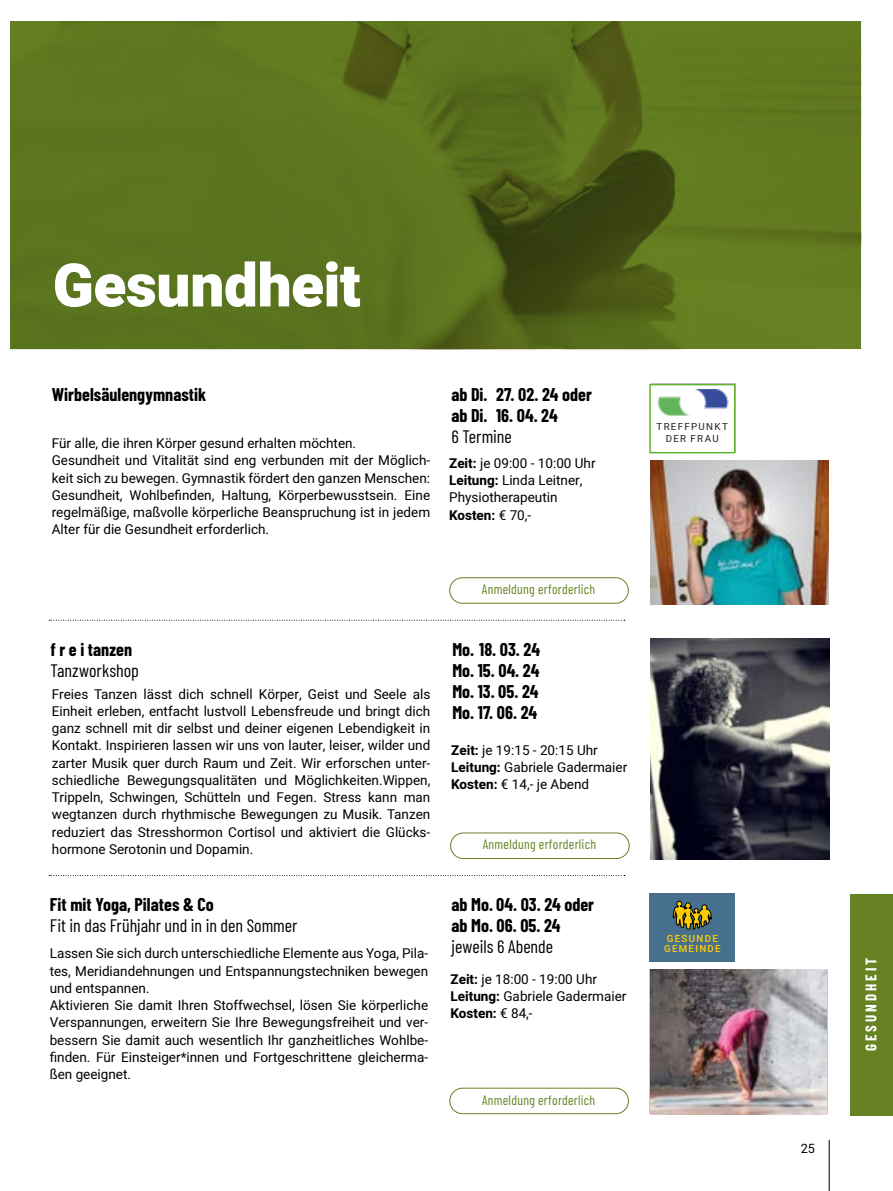
<style>
.page{position:relative;width:893px;height:1191px;background:#fff}
.page>*{position:absolute;margin:0;border:0;box-sizing:border-box;transform-origin:0 0}
.t1{font:900 60px "Heebo";letter-spacing:-.005em;color:#fff}
.t2{font:700 18px/21px "Barlow Condensed";color:#000}
.t3{font:18px "Barlow Condensed";color:#000}
.t4{font:700 15px "Barlow Condensed";letter-spacing:.2em;color:#fff}
.t5{font:13.5px/17.2px "Heebo";color:#000}
.t6{font:13.5px "Barlow Condensed";letter-spacing:.02em;color:#678222}
.t7{font:12.75px "Heebo";color:#000}
.t8{font:9.75px/11.9px "Heebo";letter-spacing:.13em;color:#28201a;text-align:center}
.t9{font:500 9.75px/10.5px "Heebo";letter-spacing:.13em;color:#fc0}
.s1{font-weight:700}
</style>
<div class="page">
<hr style="left:829px;top:1140px;width:1px;height:51px;background:#000">
<div style="left:850px;top:894px;width:43px;height:221px;background:#678222"></div>
<svg style="left:11px;top:21px;width:850px;height:328px;fill:#5c761f"></svg>
<svg style="left:49px;top:875px;width:576px;height:1px"></svg>
<div style="left:449px;top:1087px;width:180px;height:27px;border:1px solid #678222;border-radius:13px"></div>
<img style="left:650px;top:969px;width:176px;height:145px">
<div style="left:650px;top:894px;width:85px;height:68px;background:#46708e"></div>
<svg style="left:673px;top:901px;width:39px;height:28px"></svg>
<div style="left:450px;top:832px;width:179px;height:27px;border:1px solid #678222;border-radius:13px"></div>
<svg style="left:49px;top:620px;width:576px;height:1px"></svg>
<div style="left:449px;top:577px;width:180px;height:26px;border:1px solid #678222;border-radius:13px"></div>
<img style="left:650px;top:460px;width:179px;height:144px">
<div style="left:649px;top:384px;width:86px;height:69px;background:#fff;border:2px solid #65b32e"></div>
<img style="left:657px;top:389px;width:71px;height:27px">
<img style="left:651px;top:639px;width:178px;height:220px">
<h1 class="t1" style="left:53px;top:243px;width:309px">Gesundheit</h1>
<h2 class="t2" style="left:52px;top:383px;width:156px">Wirbelsäulengymnastik</h2>
<h2 class="t2" style="left:451px;top:383px;width:142px">ab Di. 27. 02. 24 oder ab Di. 16. 04. 24</h2>
<h2 class="t3" style="left:451px;top:423px;width:62px">6 Termine</h2>
<p class="t5" style="left:52px;top:434px;width:380px">Für alle, die ihren Körper gesund erhalten möchten.<br>Gesundheit und Vitalität sind eng verbunden mit der Möglich&shy;keit sich zu bewegen. Gymnastik fördert den ganzen Menschen:<br>Gesundheit, Wohlbefinden, Haltung, Körperbewusstsein. Eine regelmäßige, maßvolle körperliche Beanspruchung ist in jedem Alter für die Gesundheit erforderlich.</p>
<p class="t5" style="left:449px;top:454px;width:148px"><span class="s1">Zeit:</span> je 09:00 - 10:00 Uhr<br><span class="s1">Leitung:</span> Linda Leitner,<br>Physiotherapeutin<br><span class="s1">Kosten:</span> € 70,-</p>
<h2 class="t2" style="left:50px;top:638px;width:83px">f r e i tanzen</h2>
<h2 class="t3" style="left:50px;top:657px;width:90px">Tanzworkshop</h2>
<p class="t5" style="left:52px;top:685px;width:380px;text-align:justify">Freies Tanzen lässt dich schnell Körper, Geist und Seele als Einheit erleben, entfacht lustvoll Lebensfreude und bringt dich ganz schnell mit dir selbst und deiner eigenen Lebendigkeit in Kontakt. Inspirieren lassen wir uns von lauter, leiser, wilder und zarter Musik quer durch Raum und Zeit. Wir erforschen unter&shy;schiedliche Bewegungsqualitäten und Möglichkeiten.Wippen, Trippeln, Schwingen, Schütteln und Fegen. Stress kann man wegtanzen durch rhythmische Bewegungen zu Musik. Tanzen reduziert das Stresshormon Cortisol und aktiviert die Glücks&shy;hormone Serotonin und Dopamin.</p>
<h2 class="t2" style="left:50px;top:893px;width:166px">Fit mit Yoga, Pilates &amp; Co</h2>
<h2 class="t3" style="left:50px;top:913px;width:249px">Fit in das Frühjahr und in in den Sommer</h2>
<p class="t5" style="left:50px;top:945px;width:380px">Lassen Sie sich durch unterschiedliche Elemente aus Yoga, Pila&shy;tes, Meridiandehnungen und Entspannungstechniken bewegen und entspannen.<br>Aktivieren Sie damit Ihren Stoffwechsel, lösen Sie körperliche Verspannungen, erweitern Sie Ihre Bewegungsfreiheit und ver&shy;bessern Sie damit auch wesentlich Ihr ganzheitliches Wohlbe&shy;finden. Für Einsteiger*innen und Fortgeschrittene gleicherma&shy;ßen geeignet.</p>
<p class="t6" style="left:482px;top:580px;width:115px">Anmeldung erforderlich</p>
<h2 class="t2" style="left:452px;top:638px;width:89px;text-align:justify">Mo. 18. 03. 24<br>Mo. 15. 04. 24<br>Mo. 13. 05. 24<br>Mo. 17. 06. 24</h2>
<p class="t5" style="left:451px;top:741px;width:177px"><span class="s1">Zeit:</span> je 19:15 - 20:15 Uhr<br><span class="s1">Leitung:</span> Gabriele Gadermaier<br><span class="s1">Kosten:</span> € 14,- je Abend</p>
<p class="t6" style="left:483px;top:835px;width:115px">Anmeldung erforderlich</p>
<h2 class="t2" style="left:452px;top:893px;width:144px">ab Mo. 04. 03. 24 oder ab Mo. 06. 05. 24</h2>
<h2 class="t3" style="left:452px;top:934px;width:103px">jeweils 6 Abende</h2>
<p class="t5" style="left:450px;top:970px;width:177px"><span class="s1">Zeit:</span> je 18:00 - 19:00 Uhr<br><span class="s1">Leitung:</span> Gabriele Gadermaier<br><span class="s1">Kosten:</span> € 84,-</p>
<p class="t6" style="left:482px;top:1090px;width:115px">Anmeldung erforderlich</p>
<p class="t8" style="left:656px;top:420px;width:73px">TREFFPUNKT<br>DER FRAU</p>
<p class="t9" style="left:664px;top:933px;width:58px">GESUNDE<br>GEMEINDE</p>
<p class="t7" style="left:801px;top:1140px;width:16px">25</p>
<p class="t4" style="left:860px;top:1051px;width:95px;rotate:-90deg">GESUNDHEIT</p>
</div>
